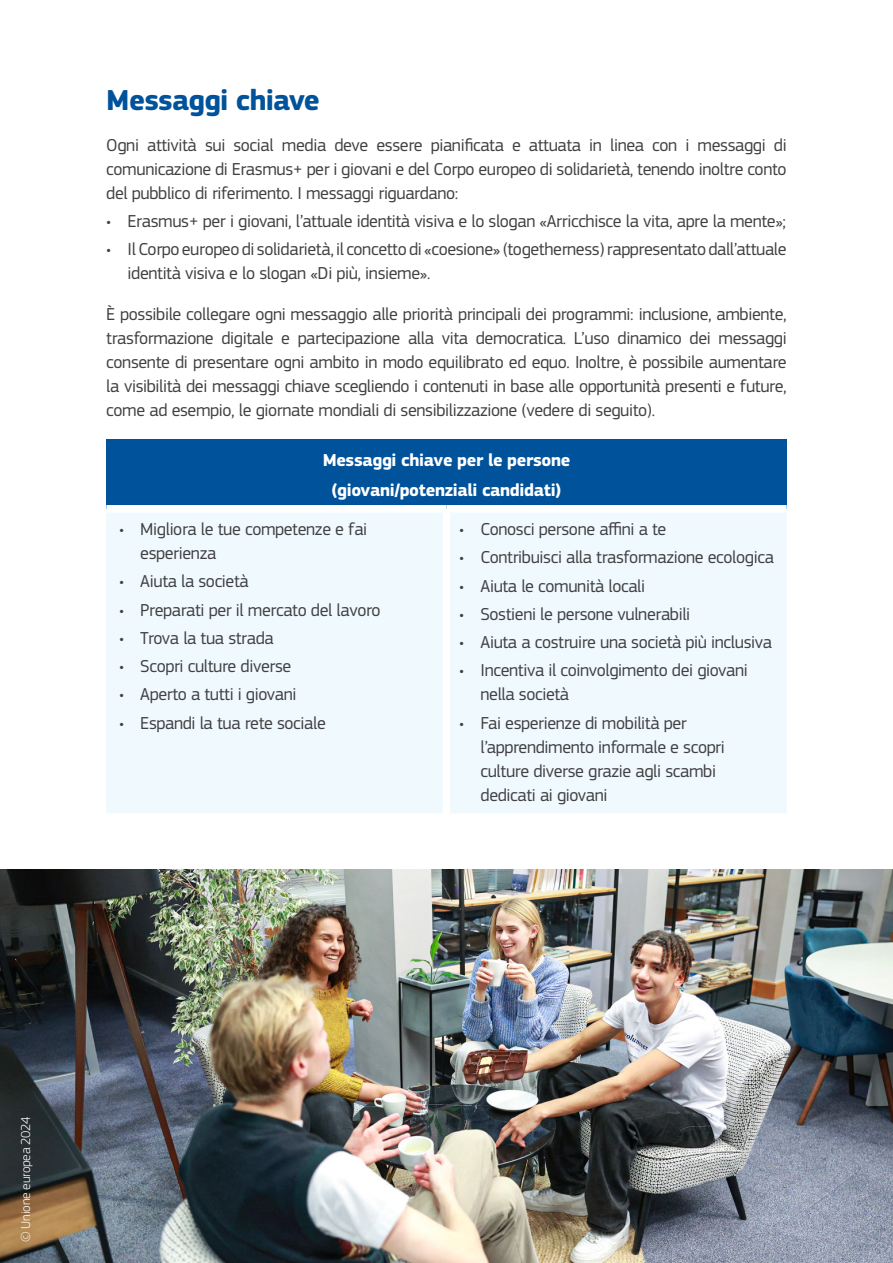
<style>
.page{position:relative;width:893px;height:1263px;background:#fff}
.page>*{position:absolute;margin:0;border:0;box-sizing:border-box;transform-origin:0 0}
.Heading_Preface__H1{font:700 30px "EC Square Sans Pro";letter-spacing:-.025em;color:#00529a}
.Body_Copy_Bullets_LV1_80__Black__P{font:18px/24px "EC Square Sans Pro";letter-spacing:-.02em;color:#414042}
.Body_Copy_Normal_80__Black__P{font:18px/24px "EC Square Sans Pro";letter-spacing:-.02em;color:#414042;text-align:justify}
.Table_heading{font:700 18px "EC Square Sans Pro";letter-spacing:-.02em;color:#fff}
.Heading_Preface__H1-2{font:300 13.5px "EC Square Sans Pro";letter-spacing:-.015em;color:#fff}
</style>
<div class="page">
<div style="left:106px;top:439px;width:681px;height:70px;background:#00529a"></div>
<div style="left:106px;top:513px;width:681px;height:300px;background:#eff9fe"></div>
<div style="left:106px;top:505px;width:340px;height:7px;background:#fff"></div>
<div style="left:446px;top:505px;width:341px;height:7px;background:#fff"></div>
<div style="left:443px;top:512px;width:7px;height:301px;background:#fff"></div>
<img style="left:0;top:870px;width:893px;height:393px">
<h1 class="Heading_Preface__H1" style="left:106px;top:82px;width:215px">Messaggi chiave</h1>
<p class="Body_Copy_Normal_80__Black__P" style="left:106px;top:133px;width:682px">Ogni attività sui social media deve essere pianificata e attuata in linea con i messaggi di comunicazione di Erasmus+ per i giovani e del Corpo europeo di solidarietà, tenendo inoltre conto del pubblico di riferimento. I messaggi riguardano:</p>
<p class="Body_Copy_Bullets_LV1_80__Black__P" style="left:106px;top:209px;width:681px">• Erasmus+ per i giovani, l’attuale identità visiva e lo slogan «Arricchisce la vita, apre la mente»;</p>
<p class="Body_Copy_Bullets_LV1_80__Black__P" style="left:128px;top:237px;width:661px;text-indent:-21px">• Il Corpo europeo di solidarietà, il concetto di «coesione» (togetherness) rappresentato dall’attuale identità visiva e lo slogan «Di più, insieme».</p>
<p class="Body_Copy_Normal_80__Black__P" style="left:106px;top:302px;width:682px">È possibile collegare ogni messaggio alle priorità principali dei programmi: inclusione, ambiente, trasformazione digitale e partecipazione alla vita democratica. L’uso dinamico dei messaggi consente di presentare ogni ambito in modo equilibrato ed equo. Inoltre, è possibile aumentare la visibilità dei messaggi chiave scegliendo i contenuti in base alle opportunità presenti e future, come ad esempio, le giornate mondiali di sensibilizzazione (vedere di seguito).</p>
<p class="Table_heading" style="left:323px;top:449px;width:249px">Messaggi chiave per le persone</p>
<p class="Table_heading" style="left:332px;top:479px;width:231px">(giovani/potenziali candidati)</p>
<p class="Body_Copy_Bullets_LV1_80__Black__P" style="left:140px;top:517px;width:228px;text-indent:-21px">• Migliora le tue competenze e fai esperienza</p>
<p class="Body_Copy_Bullets_LV1_80__Black__P" style="left:119px;top:569px;width:131px">• Aiuta la società</p>
<p class="Body_Copy_Bullets_LV1_80__Black__P" style="left:119px;top:598px;width:263px">• Preparati per il mercato del lavoro</p>
<p class="Body_Copy_Bullets_LV1_80__Black__P" style="left:119px;top:626px;width:156px">• Trova la tua strada</p>
<p class="Body_Copy_Bullets_LV1_80__Black__P" style="left:119px;top:654px;width:174px">• Scopri culture diverse</p>
<p class="Body_Copy_Bullets_LV1_80__Black__P" style="left:119px;top:682px;width:179px">• Aperto a tutti i giovani</p>
<p class="Body_Copy_Bullets_LV1_80__Black__P" style="left:119px;top:711px;width:208px">• Espandi la tua rete sociale</p>
<p class="Body_Copy_Bullets_LV1_80__Black__P" style="left:459px;top:517px;width:209px">• Conosci persone affini a te</p>
<p class="Body_Copy_Bullets_LV1_80__Black__P" style="left:459px;top:545px;width:316px">• Contribuisci alla trasformazione ecologica</p>
<p class="Body_Copy_Bullets_LV1_80__Black__P" style="left:459px;top:574px;width:187px">• Aiuta le comunità locali</p>
<p class="Body_Copy_Bullets_LV1_80__Black__P" style="left:459px;top:602px;width:232px">• Sostieni le persone vulnerabili</p>
<p class="Body_Copy_Bullets_LV1_80__Black__P" style="left:459px;top:630px;width:314px">• Aiuta a costruire una società più inclusiva</p>
<p class="Body_Copy_Bullets_LV1_80__Black__P" style="left:480px;top:658px;width:269px;text-indent:-21px">• Incentiva il coinvolgimento dei giovani nella società</p>
<p class="Body_Copy_Bullets_LV1_80__Black__P" style="left:480px;top:711px;width:246px;text-indent:-21px">• Fai esperienze di mobilità per l’apprendimento informale e scopri culture diverse grazie agli scambi dedicati ai giovani</p>
<h1 class="Heading_Preface__H1-2" style="left:18px;top:1242px;width:127px;rotate:-90deg">© Unione europea 2024</h1>
</div>
